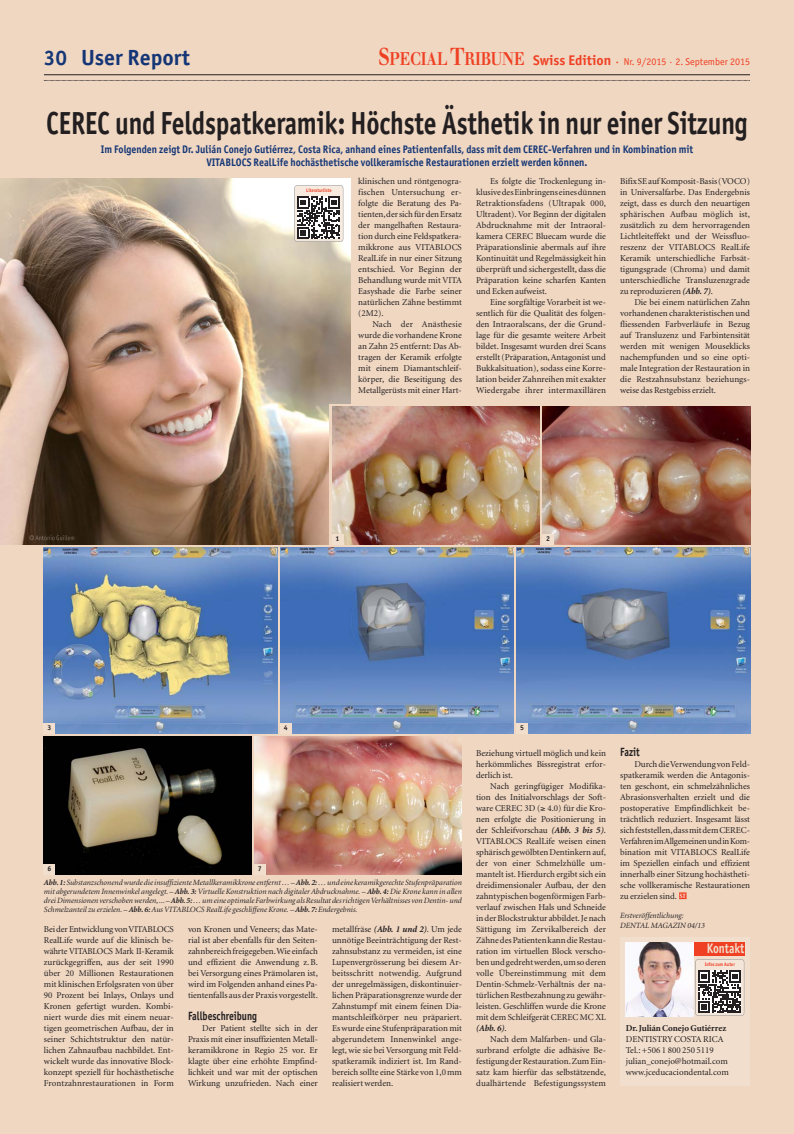
<style>
.page{position:relative;width:794px;height:1134px;background:#efd7c2}
.page>*{position:absolute;margin:0;border:0;box-sizing:border-box;transform-origin:0 0}
.t1{font:700 32px "Officina Sans";letter-spacing:-.005em;color:#231f20;scale:.8 1}
.t2{font:700 22px "Officina Sans";color:#153676}
.t3{font:700 14px "Officina Sans";color:#f2decc;scale:.8 1}
.t4{font:700 12px "Officina Sans";color:#231f20;scale:.8 1}
.t5{font:700 11px/13px "Officina Sans";color:#153676;text-align:center;scale:.9 1}
.t6{font:10px "Officina Sans";color:#ef4023}
.t7{font:9px/11px "Minion";color:#231f20;text-align:justify}
.t8{font:700 9px "Minion";color:#231f20}
.t9{font:italic 8px/9px "Minion";color:#231f20}
.t10{font:700 7px "Officina Sans";color:#231f20}
.t11{font:700 5px "Officina Sans";color:#ef4023;scale:.9 1}
.s1{font-size:21px}
.s2{font-family:"Walbaum Bold Os F";font-size:24px}
.s3{font-family:"Walbaum Bold Os F";font-size:18px}
.s4{font-weight:700;font-size:14px}
.s5{font-size:14px}
.s6{font-weight:700;font-style:italic}
.s7{font-weight:700}
</style>
<div class="page">
<hr style="left:44px;top:74px;width:706px;height:1px;background:#231f20">
<svg style="left:44px;top:80px;width:706px;height:1px"></svg>
<svg style="left:679px;top:892px;width:7px;height:7px"></svg>
<div style="left:620px;top:937px;width:130px;height:149px;background:#f2decc"></div>
<svg style="left:695px;top:959px;width:49px;height:56px"></svg>
<div style="left:626px;top:942px;width:118px;height:14px;background:#ef4023"></div>
<img style="left:626px;top:942px;width:67px;height:74px">
<img style="left:44px;top:547px;width:233px;height:187px">
<img style="left:280px;top:547px;width:234px;height:187px">
<img style="left:44px;top:737px;width:207px;height:137px">
<img style="left:254px;top:737px;width:208px;height:137px">
<img style="left:516px;top:547px;width:234px;height:187px">
<div style="left:44px;top:864px;width:11px;height:11px;background:#f2decc"></div>
<div style="left:254px;top:864px;width:11px;height:11px;background:#f2decc"></div>
<div style="left:44px;top:723px;width:11px;height:11px;background:#f2decc"></div>
<div style="left:280px;top:723px;width:11px;height:11px;background:#f2decc"></div>
<div style="left:516px;top:723px;width:11px;height:11px;background:#f2decc"></div>
<img style="left:0;top:179px;width:350px;height:366px">
<svg style="left:29px;top:535px;width:5px;height:5px"></svg>
<img style="left:35px;top:535px;width:29px;height:5px">
<div style="left:329px;top:405px;width:54px;height:141px;background:linear-gradient(to bottom,#efd7c2,#efd7c2)"></div>
<img style="left:332px;top:407px;width:207px;height:138px">
<img style="left:542px;top:407px;width:208px;height:138px">
<div style="left:332px;top:534px;width:11px;height:11px;background:#f2decc"></div>
<div style="left:542px;top:534px;width:11px;height:11px;background:#f2decc"></div>
<img style="left:295px;top:185px;width:48px;height:57px">
<div style="left:294px;top:185px;width:49px;height:57px;border:1px solid #939598;border-radius:3px"></div>
<svg style="left:297px;top:197px;width:43px;height:42px;background:#7c7a7a"></svg>
<svg style="left:680px;top:893px;width:6px;height:5px"></svg>
<h2 class="t2" style="left:44px;top:49px;width:147px"><span class="s1">30</span> User Report</h2>
<p class="t6" style="left:378px;top:58px;width:373px"><span class="s2">S</span><span class="s3">PECIAL</span> <span class="s2">T</span><span class="s3">RIBUNE</span> <span class="s4">Swiss Edition</span> <span class="s5">·</span> Nr. 9/2015 · 2. September 2015</p>
<h1 class="t1" style="left:46px;top:111px;width:878px">CEREC und Feldspatkeramik: Höchste Ästhetik in nur einer Sitzung</h1>
<p class="t5" style="left:101px;top:144px;width:660px">Im Folgenden zeigt Dr. Julián Conejo Gutiérrez, Costa Rica, anhand eines Patientenfalls, dass mit dem CEREC-Verfahren und in Kombination mit<br>VITABLOCS RealLife hochästhetische vollkeramische Restaurationen erzielt werden können.</p>
<p class="t11" style="left:306px;top:189px;width:30px">Literaturliste</p>
<p class="t7" style="left:358px;top:176px;width:105px">klinischen und röntgenogra&shy;fischen Untersuchung er&shy;folgte die Beratung des Pa&shy;tienten, der sich für den Er satz der mangelhaften Restaura&shy;tion durch eine Feldspatkera&shy;mikkrone aus VITABLOCS RealLife in nur einer Sitzung entschied. Vor Beginn der Behandlung wurde mit VITA Easyshade die Farbe seiner natürlichen Zähne bestimmt (2M2).</p>
<p class="t7" style="left:358px;top:319px;width:105px;text-indent:14px">Nach der Anästhesie wurde die vorhandene Krone an Zahn 25 entfernt: Das Ab&shy;tragen der Keramik erfolgte mit einem Diamantschleif - körper, die Beseitigung des Metall gerüsts mit einer Hart-</p>
<p class="t7" style="left:476px;top:176px;width:131px;text-indent:14px">Es folgte die Trockenlegung in&shy;klusive des Einbringens eines dünnen Retraktionsfadens (Ultrapak 000, Ultradent). Vor Beginn der digitalen Abdrucknahme mit der Intraoral - kamera CEREC Bluecam wurde die Präparationslinie abermals auf ihre Kontinuität und Regelmässigkeit hin überprüft und sichergestellt, dass die Präparation keine scharfen Kanten und Ecken aufweist.</p>
<p class="t7" style="left:476px;top:297px;width:131px;text-indent:14px">Eine sorgfältige Vorarbeit ist we&shy;sentlich für die Qualität des folgen&shy;den Intraoralscans, der die Grund&shy;lage für die gesamte weitere Arbeit bildet. Insgesamt wurden drei Scans erstellt (Präparation, Antagonist und Bukkal situation), sodass eine Korre&shy;lation beider Zahnreihen mit exakter Wiedergabe ihrer intermaxil lären</p>
<p class="t7" style="left:620px;top:176px;width:131px">Bifix SE auf Komposit-Basis (VOCO) in Universalfarbe. Das Endergebnis zeigt, dass es durch den neuartigen sphärischen Aufbau möglich ist, zusätzlich zu dem hervorragenden Lichtleiteffekt und der Weissfluo - reszenz der VITABLOCS RealLife Keramik unterschiedliche Farbsät - tigungsgrade (Chroma) und damit unterschiedliche Transluzenzgrade zu reproduzieren <span class="s6">(Abb. 7)</span>.</p>
<p class="t7" style="left:620px;top:297px;width:131px;text-indent:14px">Die bei einem natürlichen Zahn vorhandenen charakteristischen und fliessenden Farbverläufe in Bezug auf Transluzenz und Farbintensität werden mit wenigen Mouseklicks nachempfunden und so eine opti&shy;male Integration der Restauration in die Restzahnsubstanz beziehungs&shy;weise das Restgebiss erzielt.</p>
<p class="t10" style="left:335px;top:536px;width:5px">1</p>
<p class="t10" style="left:546px;top:536px;width:5px">2</p>
<p class="t10" style="left:47px;top:725px;width:5px">3</p>
<p class="t10" style="left:284px;top:725px;width:5px">4</p>
<p class="t10" style="left:520px;top:725px;width:5px">5</p>
<p class="t10" style="left:47px;top:866px;width:5px">6</p>
<p class="t10" style="left:258px;top:866px;width:5px">7</p>
<p class="t9" style="left:44px;top:879px;width:419px;text-align:justify"><span class="s7">Abb. 1:</span> Substanzschonend wurde die insuffiziente Metallkeramikkrone entfernt … –<span class="s7">Abb. 2:</span>… und eine keramikgerechte Stufenpräparation mit abgerundetem Innenwinkel angelegt. – <span class="s7">Abb. 3:</span>Virtuelle Konstruktion nach digitaler Abdrucknahme. – <span class="s7">Abb. 4:</span> Die Krone kann in allen drei Dimensionen verschoben werden, ... –<span class="s7">Abb. 5:</span> … um eine optimale Farbwirkung als Resultat des richtigen Verhältnisses von Dentin- und Schmelzanteil zu erzielen. – <span class="s7">Abb. 6:</span>Aus VITABLOCS RealLife geschliffene Krone. – <span class="s7">Abb. 7:</span> Endergebnis.</p>
<p class="t7" style="left:44px;top:924px;width:131px">Bei der Entwicklung von VITABLOCS RealLife wurde auf die klinisch be&shy;währte VITABLOCS Mark II-Keramik zurückgegriffen, aus der seit 1990 über 20 Millionen Restaurationen mit klinischen Erfolgsraten von über 90 Prozent bei Inlays, Onlays und Kronen gefertigt wurden. Kombi&shy;niert wurde dies mit einem neuar - tigen geometrischen Aufbau, der in seiner Schichtstruktur den natür&shy;lichen Zahnaufbau nachbildet. Ent&shy;wickelt wurde das innovative Block&shy;konzept speziell für hochästhetische Frontzahnrestaurationen in Form</p>
<p class="t7" style="left:188px;top:924px;width:131px">von Kronen und Veneers; das Mate&shy;rial ist aber ebenfalls für den Seiten&shy;zahnbereich freigegeben. Wie einfach und effizient die Anwendung z. B. bei Versorgung eines Prämolaren ist, wird im Folgenden anhand eines Pa&shy;tientenfalls aus der Praxis vorgestellt.</p>
<h3 class="t4" style="left:188px;top:1011px;width:88px">Fallbeschreibung</h3>
<p class="t7" style="left:188px;top:1023px;width:131px;text-indent:14px">Der Patient stellte sich in der Praxis mit einer insuffizienten Metall&shy;keramikkrone in Regio 25 vor. Er klagte über eine erhöhte Empfind&shy;lichkeit und war mit der optischen Wirkung unzufrieden. Nach einer</p>
<p class="t7" style="left:332px;top:924px;width:131px">metallfräse <span class="s6">(Abb. 1 und 2)</span>. Um jede unnötige Beeinträchtigung der Rest&shy;zahnsubstanz zu vermeiden, ist eine Lupenvergrösserung bei diesem Ar&shy;beitsschritt notwendig. Aufgrund der unregelmässigen, diskontinuier&shy;lichen Präparationsgrenze wurde der Zahnstumpf mit einem feinen Dia&shy;mantschleifkörper neu präpariert.<br>Es wurde eine Stufenpräparation mit abgerundetem Innenwinkel ange&shy;legt, wie sie bei Versorgung mit Feld&shy;spatkeramik indiziert ist. Im Rand - bereich sollte eine Stärke von 1,0 mm realisiert werden.</p>
<p class="t7" style="left:476px;top:748px;width:131px">Beziehung virtuell möglich und kein herkömmliches Biss registrat erfor&shy;derlich ist.</p>
<p class="t7" style="left:476px;top:781px;width:131px;text-indent:14px">Nach geringfügiger Modifika&shy;tion des Initialvorschlags der Soft&shy;ware CEREC 3D (≥ 4.0) für die Kro&shy;nen erfolgte die Positionierung in der Schleifvorschau <span class="s6">(Abb. 3 bis 5)</span>.<br>VITABLOCS RealLife weisen einen sphärisch gewölbten Dentinkern auf, der von einer Schmelzhülle um - mantelt ist. Hierdurch ergibt sich ein dreidimensionaler Aufbau, der den zahntypischen bogenförmigen Farb&shy;verlauf zwischen Hals und Schneide in der Blockstruktur abbildet. Je nach Sättigung im Zervikalbereich der Zähne des Patienten kann die Restau&shy;ration im virtuellen Block verscho&shy;ben und gedreht werden, um so deren volle Übereinstimmung mit dem Dentin-Schmelz-Verhältnis der na&shy;türlichen Restbezahnung zu gewähr&shy;leisten. Geschliffen wurde die Krone mit dem Schleifgerät CEREC MC XL <span class="s6">(Abb. 6)</span>.</p>
<p class="t7" style="left:476px;top:1034px;width:131px;text-indent:14px">Nach dem Malfarben- und Gla&shy;surbrand erfolgte die adhäsive Be - festigung der Restauration. Zum Ein&shy;satz kam hierfür das selbstätzende, dualhärtende Befestigungssystem</p>
<h3 class="t4" style="left:620px;top:747px;width:26px">Fazit</h3>
<p class="t7" style="left:620px;top:759px;width:131px;text-indent:14px">Durch die Verwendung von Feld&shy;spatkeramik werden die Antagonis&shy;ten geschont, ein schmelzähnliches Abrasionsverhalten erzielt und die postoperative Empfindlichkeit be&shy;trächtlich reduziert. Insgesamt lässt sich feststellen, dass mit dem CEREC-Verfahren im Allgemeinen und in Kom&shy;bination mit VITABLOCS RealLife im Speziellen einfach und effizient innerhalb einer Sitzung hochästheti&shy;sche vollkeramische Restau rationen zu erzielen sind.</p>
<p class="t9" style="left:620px;top:911px;width:86px;line-height:9.6px">Erstveröffentlichung:<br>DENTAL MAGAZIN 04/13</p>
<h3 class="t3" style="left:707px;top:942px;width:48px">Kontakt</h3>
<p class="t11" style="left:704px;top:963px;width:35px">Infos zum Autor</p>
<p class="t8" style="left:626px;top:1025px;width:102px">Dr. Julián Conejo Gutiérrez</p>
<p class="t7" style="left:626px;top:1034px;width:104px;text-align:left">DENTISTRY COSTA RICA<br>Tel.: +506 1 800 250 5119 julian_conejo@hotmail.com www.jceducaciondental.com</p>
</div>
